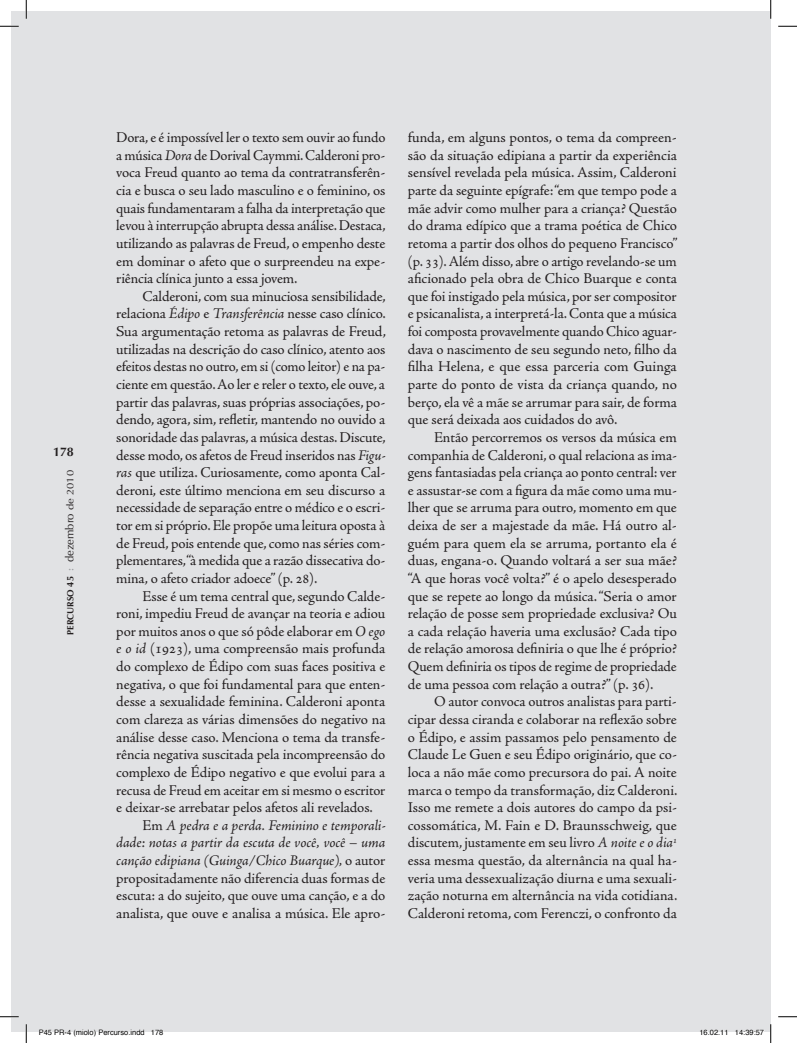
<style>
.page{position:relative;width:797px;height:1043px;background:#fff}
.page>*{position:absolute;margin:0;border:0;box-sizing:border-box;transform-origin:0 0}
.t1{font:15px/17.6px "Adobe Jenson Pro";letter-spacing:-.005em;color:#231f20;text-align:justify}
.t2{font:italic 15px "Adobe Jenson Pro";letter-spacing:-.01em;color:#231f20}
.t3{font:700 12.5px "Optima LT Std";color:#231f20}
.t4{font:9px "Optima LT Std Bold SC800";color:#231f20}
.t5{font:7.5px "Helvetica";color:#000}
.s1{font-size:9.38px}
.s2{font-family:"Adobe Jenson Pro";font-size:11.25px;color:#939598}
.s3{font-family:"Optima LT Std";font-size:11.25px}
.s4{font-family:"Optima LT Std";font-size:9.62px}
.s5{font-style:italic}
.s6{font-style:normal}
</style>
<div class="page">
<div style="left:11px;top:11px;width:759px;height:1020px;background:#e1e2e4"></div>
<svg style="left:0;top:25px;width:19px;height:2px"></svg>
<svg style="left:778px;top:25px;width:19px;height:2px"></svg>
<svg style="left:0;top:1016px;width:19px;height:1px"></svg>
<svg style="left:778px;top:1016px;width:19px;height:1px"></svg>
<svg style="left:25px;top:0;width:2px;height:19px"></svg>
<svg style="left:25px;top:1024px;width:2px;height:18px"></svg>
<svg style="left:770px;top:0;width:1px;height:19px"></svg>
<svg style="left:770px;top:1024px;width:1px;height:18px"></svg>
<svg style="left:39px;top:1029px;width:106px;height:3px"></svg>
<svg style="left:152px;top:1030px;width:12px;height:2px"></svg>
<svg style="left:699px;top:1030px;width:28px;height:2px"></svg>
<svg style="left:736px;top:1030px;width:28px;height:2px"></svg>
<p class="t3" style="left:53px;top:445px;width:22px">178</p>
<p class="t4" style="left:65px;top:634px;width:166px;rotate:-90deg">percurso <span class="s1">45</span> <span class="s2">:</span> <span class="s3">dezembro</span> <span class="s4">de 2010</span></p>
<p class="t1" style="left:116px;top:129px;width:271px">Dora, e é impossível ler o texto sem ouvir ao fundo a música <span class="s5">Dora</span> de Dorival Caymmi. Calderoni pro&shy;voca Freud quanto ao tema da contratransferên&shy;cia e busca o seu lado masculino e o feminino, os quais fundamentaram a falha da interpretação que levou à interrupção abrupta dessa análise. Destaca, utilizando as palavras de Freud, o empenho deste em dominar o afeto que o surpreendeu na expe&shy;riência clínica junto a essa jovem.</p>
<p class="t1" style="left:116px;top:287px;width:271px;text-indent:26px">Calderoni, com sua minuciosa sensibilidade, relaciona <span class="s5">Édipo</span> e <span class="s5">Transferência</span> nesse caso clínico.<br>Sua argumentação retoma as palavras de Freud, utilizadas na descrição do caso clínico, atento aos efeitos destas no outro, em si (como leitor) e na pa&shy;ciente em questão. Ao ler e reler o texto, ele ouve, a partir das palavras, suas próprias associações, po&shy;dendo, agora, sim, refletir, mantendo no ouvido a sonoridade das palavras, a música destas. Discute, desse modo, os afetos de Freud inseridos nas <span class="s5">Figu&shy;ras</span> que utiliza. Curiosamente, como aponta Cal&shy;deroni, este último menciona em seu discurso a necessidade de separação entre o médico e o escri&shy;tor em si próprio. Ele propõe uma leitura oposta à de Freud, pois entende que, como nas séries com&shy;plementares, “à medida que a razão dissecativa do&shy;mina, o afeto criador adoece” (p. 28).</p>
<p class="t1" style="left:142px;top:587px;width:244px">Esse é um tema central que, segundo Calde-</p>
<p class="t1" style="left:116px;top:605px;width:270px">roni, impediu Freud de avançar na teoria e adiou</p>
<p class="t1" style="left:116px;top:622px;width:270px">por muitos anos o que só pôde elaborar em <span class="s5">O ego</span></p>
<p class="t1" style="left:116px;top:640px;width:270px"><span class="s5">e o id</span> (1923), uma compreensão mais profunda</p>
<p class="t1" style="left:116px;top:658px;width:270px">do complexo de Édipo com suas faces positiva e</p>
<p class="t1" style="left:116px;top:675px;width:270px">negativa, o que foi fundamental para que enten-</p>
<p class="t1" style="left:116px;top:693px;width:270px">desse a sexualidade feminina. Calderoni aponta</p>
<p class="t1" style="left:116px;top:710px;width:271px">com clareza as várias dimensões do negativo na</p>
<p class="t1" style="left:116px;top:728px;width:270px">análise desse caso. Menciona o tema da transfe-</p>
<p class="t1" style="left:116px;top:746px;width:270px">rência negativa suscitada pela incompreensão do</p>
<p class="t1" style="left:116px;top:763px;width:270px">complexo de Édipo negativo e que evolui para a</p>
<p class="t1" style="left:116px;top:781px;width:270px">recusa de Freud em aceitar em si mesmo o escritor</p>
<p class="t1" style="left:116px;top:799px;width:258px">e deixar-se arrebatar pelos afetos ali revelados.</p>
<p class="t2" style="left:142px;top:816px;width:244px"><span class="s6">Em</span> A pedra e a perda. Feminino e temporali-</p>
<p class="t2" style="left:116px;top:834px;width:270px">dade: notas a partir da escuta de você, você – uma</p>
<p class="t2" style="left:116px;top:851px;width:270px">canção edipiana (Guinga/Chico Buarque), <span class="s6">o autor</span></p>
<p class="t1" style="left:116px;top:869px;width:270px">propositadamente não diferencia duas formas de</p>
<p class="t1" style="left:116px;top:887px;width:270px">escuta: a do sujeito, que ouve uma canção, e a do</p>
<p class="t1" style="left:116px;top:904px;width:270px">analista, que ouve e analisa a música. Ele apro-</p>
<p class="t1" style="left:408px;top:129px;width:271px">funda, em alguns pontos, o tema da compreen&shy;são da situação edipiana a partir da experiência sensível revelada pela música. Assim, Calderoni parte da seguinte epígrafe: “em que tempo pode a mãe advir como mulher para a criança? Questão do drama edípico que a trama poética de Chico retoma a partir dos olhos do pequeno Francisco” (p. 33). Além disso, abre o artigo revelando-se um aficionado pela obra de Chico Buarque e conta que foi instigado pela música, por ser compositor e psicanalista, a interpretá-la. Conta que a música foi composta provavelmente quando Chico aguar&shy;dava o nascimento de seu segundo neto, filho da filha Helena, e que essa parceria com Guinga parte do ponto de vista da criança quando, no berço, ela vê a mãe se arrumar para sair, de forma que será deixada aos cuidados do avô.</p>
<p class="t1" style="left:408px;top:428px;width:271px;text-indent:26px">Então percorremos os versos da música em companhia de Calderoni, o qual relaciona as ima&shy;gens fantasiadas pela criança ao ponto central: ver e assustar-se com a figura da mãe como uma mu&shy;lher que se arruma para outro, momento em que deixa de ser a majestade da mãe. Há outro al&shy;guém para quem ela se arruma, portanto ela é duas, engana-o. Quando voltará a ser sua mãe? “A que horas você volta?” é o apelo desesperado que se repete ao longo da música. “Seria o amor relação de posse sem propriedade exclusiva? Ou a cada relação haveria uma exclusão? Cada tipo de relação amorosa definiria o que lhe é próprio?<br>Quem definiria os tipos de regime de propriedade de uma pessoa com relação a outra?” (p. 36).</p>
<p class="t1" style="left:408px;top:693px;width:271px;text-indent:26px">O autor convoca outros analistas para parti&shy;cipar dessa ciranda e colaborar na reflexão sobre o Édipo, e assim passamos pelo pensamento de Claude Le Guen e seu Édipo originário, que co&shy;loca a não mãe como precursora do pai. A noite marca o tempo da transformação, diz Calderoni.<br>Isso me remete a dois autores do campo da psi&shy;cossomática, M. Fain e D. Braunsschweig, que discutem, justamente em seu livro <span class="s5">A noite e o dia</span><sup>1 </sup>essa mesma questão, da alternância na qual ha&shy;veria uma dessexualização diurna e uma sexuali&shy;zação noturna em alternância na vida cotidiana.<br>Calderoni retoma, com Ferenczi, o confronto da</p>
<p class="t5" style="left:39px;top:1027px;width:126px">P45 PR-4 (miolo) Percurso.indd 178</p>
<p class="t5" style="left:699px;top:1027px;width:66px">16.02.11 14:39:57</p>
</div>
